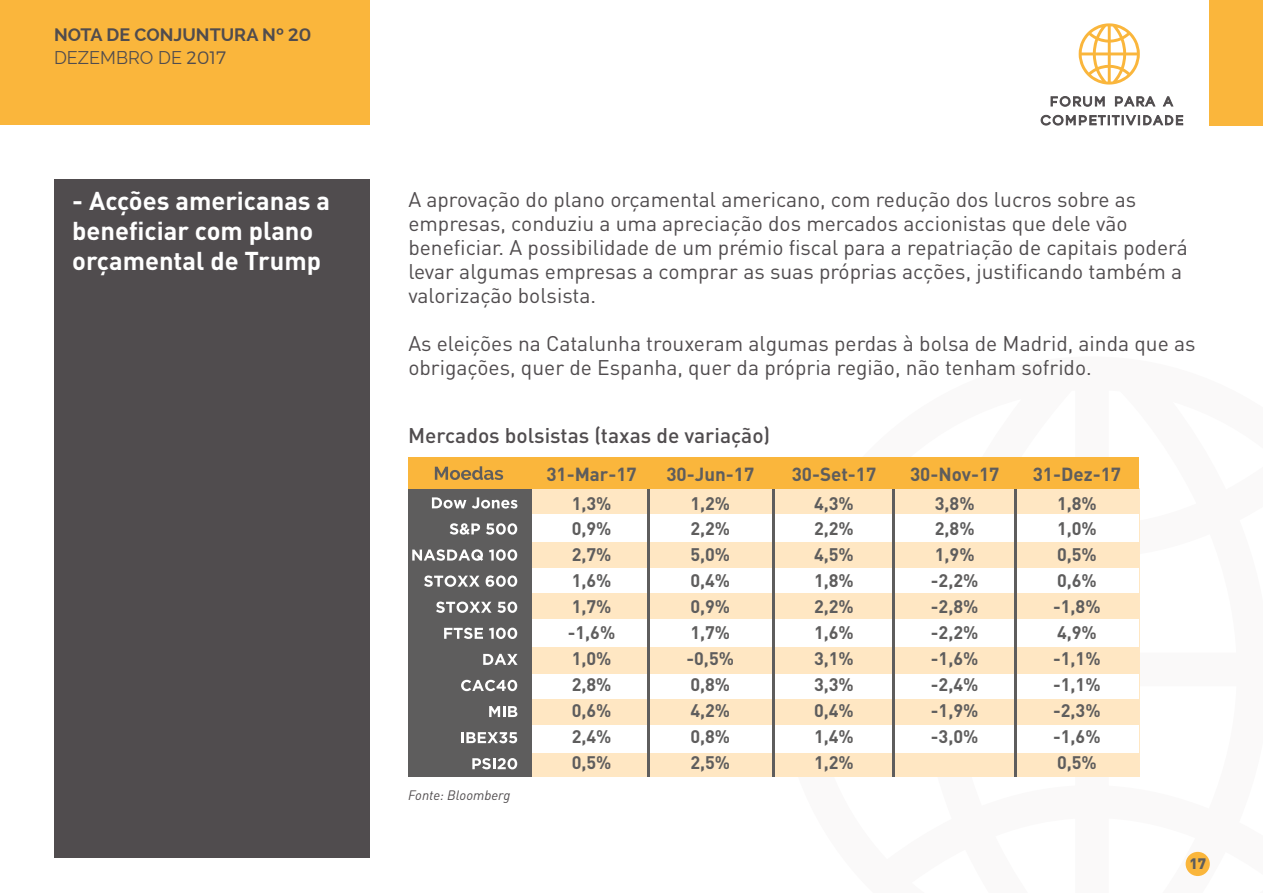
<style>
.page{position:relative;width:1263px;height:893px;background:#fff}
.page>*{position:absolute;margin:0;border:0;box-sizing:border-box;transform-origin:0 0}
.t1{font:700 25.5px/30px "DIN Pro";color:#fff}
.t2{font:21px/24px "DIN Pro";color:#504c4e}
.t3{font:500 21px "DIN Pro";color:#504c4e}
.t4{font:700 18.75px "DIN Pro";color:#5e5d5d}
.t5{font:700 18px/26px "DIN Pro";color:#5e5d5d}
.t6{font:700 18px/23.4px "Raleway";color:#504c4e}
.t7{font:900 15px "DIN Pro";color:#5e5d5d}
.t8{font:italic 13.5px "DIN";color:#504c4e}
.s1{font-family:"Montserrat";font-weight:500}
.s2{font-weight:400}
.s3{font-family:"Montserrat";font-weight:300}
</style>
<div class="page">
<div style="left:54px;top:179px;width:316px;height:678px;background:#504c4e"></div>
<div style="left:0;top:0;width:370px;height:125px;background:#fab63c"></div>
<div style="left:1210px;top:0;width:53px;height:125px;background:#fab63c"></div>
<svg style="left:1079px;top:23px;width:61px;height:62px"></svg>
<svg style="left:1050px;top:96px;width:55px;height:11px"></svg>
<svg style="left:1115px;top:96px;width:41px;height:11px"></svg>
<svg style="left:1162px;top:96px;width:12px;height:11px"></svg>
<svg style="left:1040px;top:114px;width:143px;height:12px"></svg>
<div style="left:1185px;top:852px;width:25px;height:24px;background:#fab63c;border-radius:50%"></div>
<div style="left:527px;top:488px;width:612px;height:289px;background:#ffe7c3"></div>
<div style="left:527px;top:568px;width:612px;height:25px;background:#fff"></div>
<div style="left:527px;top:515px;width:612px;height:27px;background:#fff"></div>
<div style="left:527px;top:674px;width:612px;height:24px;background:#fff"></div>
<div style="left:527px;top:620px;width:612px;height:27px;background:#fff"></div>
<div style="left:527px;top:725px;width:612px;height:27px;background:#fff"></div>
<hr style="left:648px;top:487px;width:2px;height:290px;background:#5e5d5d">
<hr style="left:772px;top:487px;width:2px;height:290px;background:#5e5d5d">
<hr style="left:1015px;top:487px;width:2px;height:290px;background:#5e5d5d">
<hr style="left:892px;top:487px;width:3px;height:290px;background:#5e5d5d">
<div style="left:408px;top:457px;width:124px;height:320px;background:#5e5d5d"></div>
<div style="left:408px;top:457px;width:731px;height:31px;background:#fab63c"></div>
<svg style="left:432px;top:497px;width:34px;height:12px"></svg>
<svg style="left:472px;top:497px;width:45px;height:12px"></svg>
<svg style="left:450px;top:523px;width:30px;height:12px"></svg>
<svg style="left:486px;top:523px;width:31px;height:12px"></svg>
<svg style="left:412px;top:549px;width:71px;height:12px"></svg>
<svg style="left:489px;top:549px;width:28px;height:12px"></svg>
<svg style="left:424px;top:575px;width:56px;height:12px"></svg>
<svg style="left:486px;top:575px;width:31px;height:12px"></svg>
<svg style="left:436px;top:601px;width:55px;height:12px"></svg>
<svg style="left:497px;top:601px;width:20px;height:12px"></svg>
<svg style="left:444px;top:628px;width:39px;height:11px"></svg>
<svg style="left:489px;top:628px;width:28px;height:11px"></svg>
<svg style="left:483px;top:654px;width:35px;height:11px"></svg>
<svg style="left:461px;top:680px;width:56px;height:11px"></svg>
<svg style="left:489px;top:706px;width:28px;height:11px"></svg>
<svg style="left:461px;top:732px;width:56px;height:11px"></svg>
<svg style="left:472px;top:758px;width:45px;height:11px"></svg>
<svg style="left:435px;top:466px;width:68px;height:14px"></svg>
<p class="t6" style="left:54px;top:23px;width:259px">NOTA DE CONJUNTURA Nº <span class="s1">20<br></span><span class="s2">DEZEMBRO DE</span> <span class="s3">2017</span></p>
<p class="t1" style="left:72px;top:185px;width:259px">- Acções americanas a beneficiar com plano orçamental de Trump</p>
<p class="t2" style="left:408px;top:186px;width:781px">A aprovação do plano orçamental americano, com redução dos lucros sobre as empresas, conduziu a uma apreciação dos mercados accionistas que dele vão beneficiar. A possibilidade de um prémio fiscal para a repatriação de capitais poderá levar algumas empresas a comprar as suas próprias acções, justificando também a valorização bolsista.</p>
<p class="t2" style="left:408px;top:330px;width:789px">As eleições na Catalunha trouxeram algumas perdas à bolsa de Madrid, ainda que as obrigações, quer de Espanha, quer da própria região, não tenham sofrido.</p>
<p class="t3" style="left:408px;top:421px;width:364px">Mercados bolsistas (taxas de variação)</p>
<p class="t8" style="left:408px;top:786px;width:104px">Fonte: Bloomberg</p>
<p class="t4" style="left:546px;top:461px;width:92px">31-Mar-17</p>
<p class="t5" style="left:568px;top:489px;width:49px">1,3%<br>0,9%<br>2,7%<br>1,6%<br>1,7% -1,6%<br>1,0%<br>2,8%<br>0,6%<br>2,4%<br>0,5%</p>
<p class="t4" style="left:666px;top:461px;width:89px">30-Jun-17</p>
<p class="t5" style="left:686px;top:489px;width:49px">1,2%<br>2,2%<br>5,0%<br>0,4%<br>0,9%<br>1,7% -0,5%<br>0,8%<br>4,2%<br>0,8%<br>2,5%</p>
<p class="t4" style="left:792px;top:461px;width:86px">30-Set-17</p>
<p class="t5" style="left:814px;top:489px;width:41px;text-align:justify">4,3% 2,2% 4,5% 1,8% 2,2% 1,6% 3,1% 3,3% 0,4% 1,4% 1,2%</p>
<p class="t4" style="left:910px;top:461px;width:91px">30-Nov-17</p>
<p class="t5" style="left:931px;top:489px;width:49px">3,8%<br>2,8%<br>1,9% -2,2% -2,8% -2,2% -1,6% -2,4% -1,9% -3,0%</p>
<p class="t4" style="left:1033px;top:461px;width:90px">31-Dez-17</p>
<p class="t5" style="left:1053px;top:489px;width:49px">1,8%<br>1,0%<br>0,5%<br>0,6% -1,8%<br>4,9% -1,1% -1,1% -2,3% -1,6%<br>0,5%</p>
<p class="t7" style="left:1189px;top:853px;width:18px">17</p>
</div>
